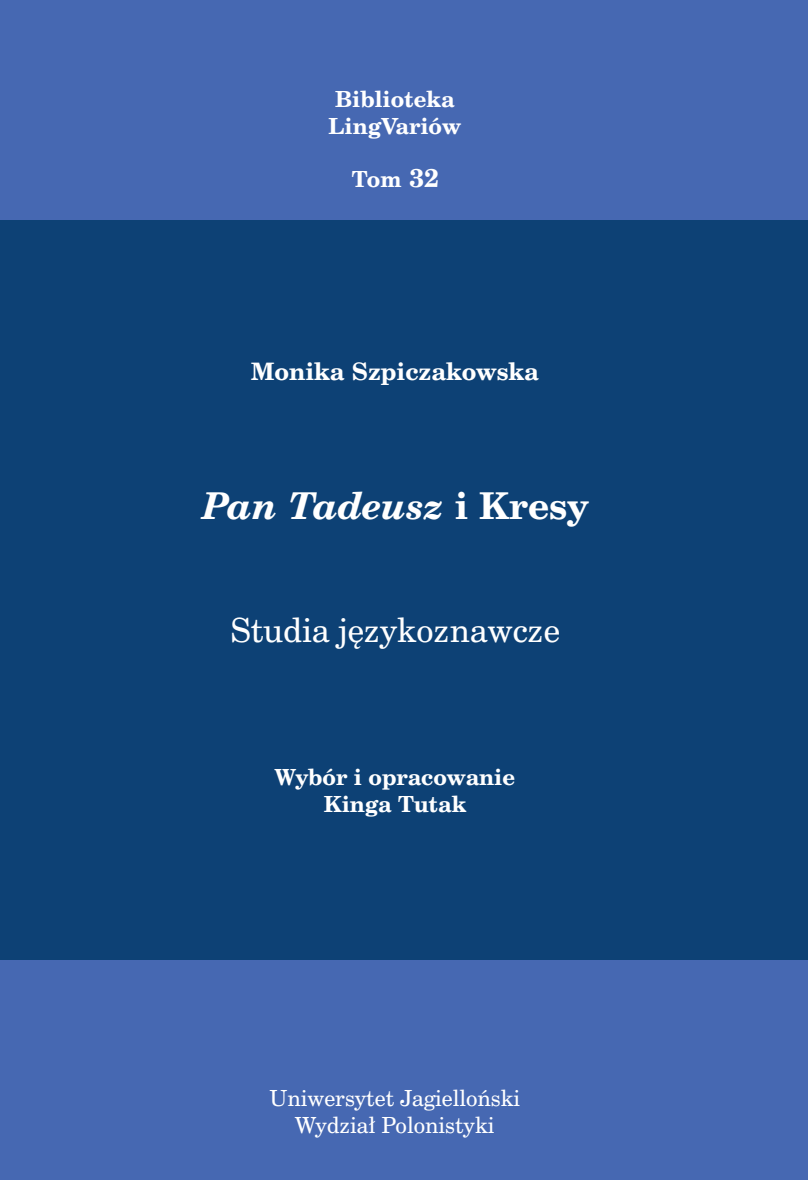
<style>
.page{position:relative;width:808px;height:1180px;background:#fff}
.page>*{position:absolute;margin:0;border:0;box-sizing:border-box;transform-origin:0 0}
.t1{font:italic 700 35px "Cent Schbook PL";color:#fff}
.t2{font:31.5px "Cent Schbook PL";color:#fff}
.t3{font:700 22.75px "Cent Schbook PL";color:#fff}
.t4{font:700 21px/27.1px "Cent Schbook PL";color:#fff;text-align:center}
.t5{font:21px/26.8px "Cent Schbook PL";color:#fff;text-align:center}
.s1{font-size:24.5px}
.s2{font-style:normal}
</style>
<div class="page">
<div style="left:0;top:218px;width:808px;height:747px;background:#0d4175"></div>
<div style="left:0;top:0;width:808px;height:220px;background:#4668b2"></div>
<div style="left:0;top:960px;width:808px;height:219px;background:#4668b2"></div>
<p class="t4" style="left:329px;top:88px;width:134px">Biblioteka<br>LingVariów</p>
<p class="t4" style="left:352px;top:168px;width:89px">Tom <span class="s1">32</span></p>
<p class="t3" style="left:251px;top:362px;width:289px">Monika Szpiczakowska</p>
<h1 class="t1" style="left:202px;top:492px;width:388px">Pan Tadeusz <span class="s2">i Kresy</span></h1>
<h2 class="t2" style="left:231px;top:618px;width:331px">Studia językoznawcze</h2>
<p class="t4" style="left:275px;top:765px;width:242px">Wybór i opracowanie<br>Kinga Tutak</p>
<p class="t5" style="left:269px;top:1087px;width:252px">Uniwersytet Jagielloński<br>WydziałPolonistyki</p>
</div>
